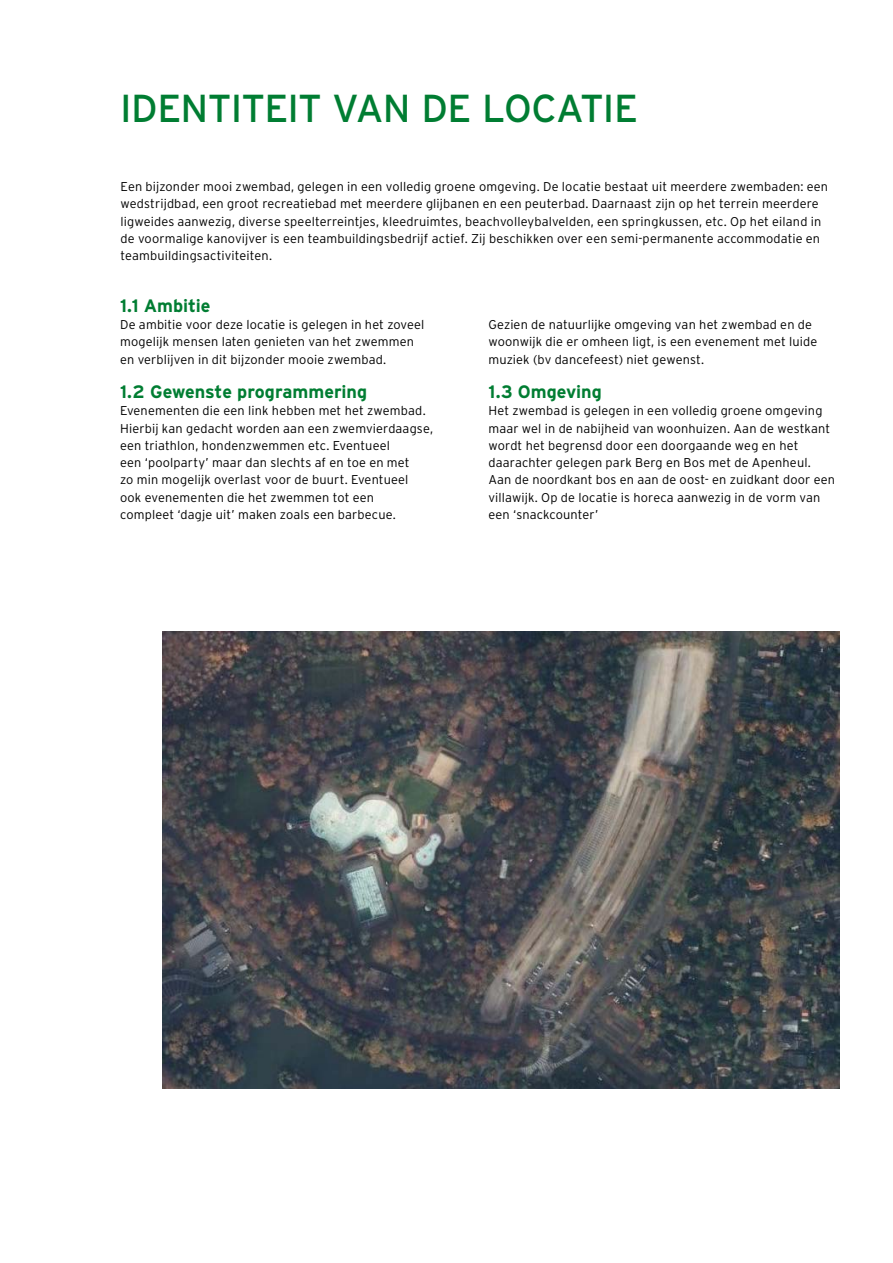
<style>
.page{position:relative;width:893px;height:1263px;background:#fff}
.page>*{position:absolute;margin:0;border:0;box-sizing:border-box;transform-origin:0 0}
._01_Kop{font:39px "Interstate";letter-spacing:-.02em;color:#007d32}
._03_Tussenkop{font:700 18px "Interstate";letter-spacing:-.005em;color:#007d32}
._04_Bodytekst{font:700 18px "Interstate";color:#007d32}
._04_Bodytekst-2{font:300 12.75px/17.2px "Interstate";letter-spacing:.01em;color:#000}
._03_Tussenkop-2{font:300 12.75px/17.2px "Interstate";letter-spacing:.01em;color:#000}
</style>
<div class="page">
<img style="left:163px;top:632px;width:677px;height:457px">
<p class="_01_Kop" style="left:120px;top:85px;width:520px">IDENTITEIT VAN DE LOCATIE</p>
<p class="_04_Bodytekst-2" style="left:121px;top:178px;width:709px">Een bijzonder mooi zwembad, gelegen in een volledig groene omgeving. De locatie bestaat uit meerdere zwembaden: een wedstrijdbad, een groot recreatiebad met meerdere glijbanen en een peuterbad. Daarnaast zijn op het terrein meerdere ligweides aanwezig, diverse speelterreintjes, kleedruimtes, beachvolleybalvelden, een springkussen, etc. Op het eiland in de voormalige kanovijver is een teambuildingsbedrijf actief. Zij beschikken over een semi-permanente accommodatie en teambuildingsactiviteiten.</p>
<p class="_03_Tussenkop" style="left:120px;top:295px;width:92px">1.1 Ambitie</p>
<p class="_03_Tussenkop-2" style="left:120px;top:316px;width:306px">De ambitie voor deze locatie is gelegen in het zoveel mogelijk mensen laten genieten van het zwemmen en verblijven in dit bijzonder mooie zwembad.</p>
<p class="_03_Tussenkop" style="left:120px;top:381px;width:249px">1.2 Gewenste programmering</p>
<p class="_03_Tussenkop-2" style="left:120px;top:402px;width:314px">Evenementen die een link hebben met het zwembad.<br>Hierbij kan gedacht worden aan een zwemvierdaagse, een triathlon, hondenzwemmen etc. Eventueel<br>een ‘poolparty’ maar dan slechts af en toe en met<br>zo min mogelijk overlast voor de buurt. Eventueel<br>ook evenementen die het zwemmen tot een<br>compleet ‘dagje uit’ maken zoals een barbecue.</p>
<p class="_04_Bodytekst-2" style="left:488px;top:316px;width:330px">Gezien de natuurlijke omgeving van het zwembad en de woonwijk die er omheen ligt, is een evenement met luide muziek (bv dancefeest) niet gewenst.</p>
<p class="_04_Bodytekst" style="left:488px;top:381px;width:115px">1.3 Omgeving</p>
<p class="_04_Bodytekst-2" style="left:488px;top:402px;width:348px">Het zwembad is gelegen in een volledig groene omgeving maar wel in de nabijheid van woonhuizen. Aan de westkant wordt het begrensd door een doorgaande weg en het daarachter gelegen park Berg en Bos met de Apenheul.<br>Aan de noordkant bos en aan de oost- en zuidkant door een villawijk. Op de locatie is horeca aanwezig in de vorm van een ‘snackcounter’</p>
</div>
